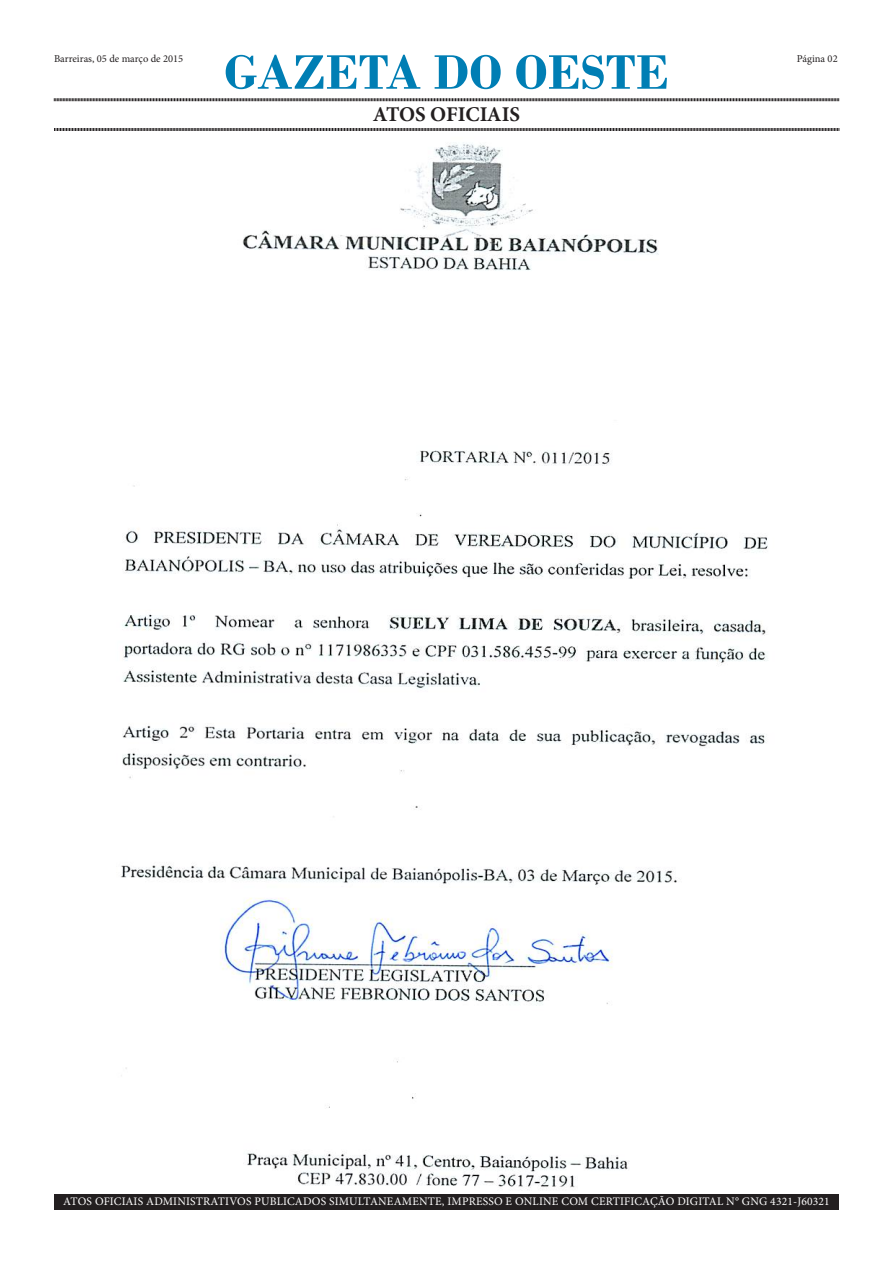
<style>
.page{position:relative;width:893px;height:1263px;background:#fff}
.page>*{position:absolute;margin:0;border:0;box-sizing:border-box;transform-origin:0 0}
.t1{font:700 51px "Bodoni";color:#007eb4}
.t2{font:700 21px "Minion Pro";letter-spacing:-.005em;color:#231f20}
.t3{font:11.55px "Minion Pro";letter-spacing:.015em;color:#fff}
.t4{font:10.5px "Minion Pro";color:#231f20}
</style>
<div class="page">
<svg style="left:54px;top:98px;width:785px;height:4px;background:#908e8e"></svg>
<svg style="left:54px;top:128px;width:785px;height:3px;background:#6b6869"></svg>
<div style="left:54px;top:1193px;width:785px;height:17px;background:#231f20"></div>
<img style="left:121px;top:142px;width:647px;height:1048px">
<p class="t4" style="left:54px;top:51px;width:131px">Barreiras, 05 de março de 2015</p>
<p class="t4" style="left:797px;top:51px;width:42px">Página 02</p>
<p class="t1" style="left:224px;top:42px;width:446px">GAZETA DO OESTE</p>
<p class="t2" style="left:373px;top:100px;width:149px">ATOS OFICIAIS</p>
<p class="t3" style="left:63px;top:1193px;width:768px">ATOS OFICIAIS ADMINISTRATIVOS PUBLICADOS SIMULTANEAMENTE, IMPRESSO E ONLINE COM CERTIFICAÇÃO DIGITAL N° GNG 4321-J60321</p>
</div>
